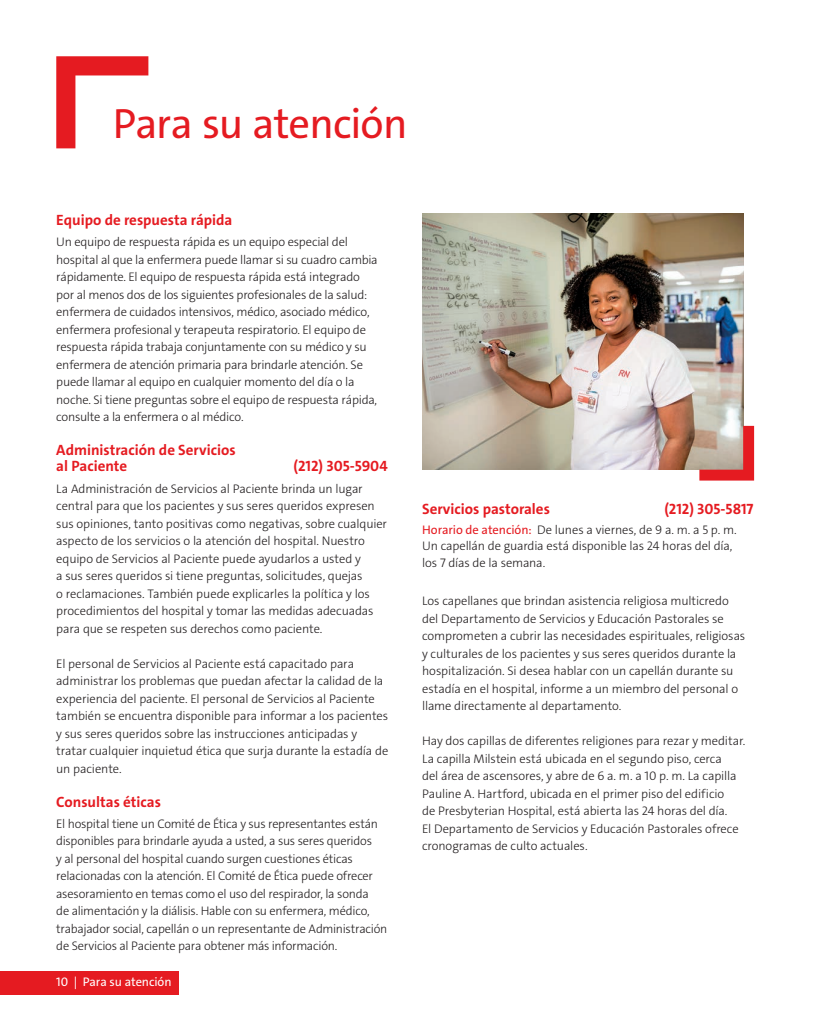
<style>
.page{position:relative;width:833px;height:1013px;background:#fff}
.page>*{position:absolute;margin:0;border:0;box-sizing:border-box;transform-origin:0 0}
.t1{font:42.5px "The Sans C4 s";letter-spacing:-.02em;color:#e51b21}
.t2{font:700 15px/16.2px "The Sans C4 s";color:#e51b21}
.t3{font:300 12.5px/17.5px "The Sans C4 s";letter-spacing:-.01em;color:#231f20}
.t4{font:12.5px "The Sans C4 s";letter-spacing:-.005em;color:#fff}
.s1{font-weight:400;color:#e51b21}
</style>
<div class="page">
<div style="left:0;top:971px;width:178px;height:23px;background:#e51b21"></div>
<svg style="left:56px;top:56px;width:92px;height:92px"></svg>
<img style="left:422px;top:214px;width:321px;height:255px">
<svg style="left:699px;top:426px;width:55px;height:54px;background:#cf817a"></svg>
<h1 class="t1" style="left:113px;top:97px;width:296px">Para su atención</h1>
<p class="t2" style="left:56px;top:212px;width:178px">Equipo de respuesta rápida</p>
<p class="t3" style="left:56px;top:233px;width:323px">Un equipo de respuesta rápida es un equipo especial del hospital al que la enfermera puede llamar si su cuadro cambia rápidamente. El equipo de respuesta rápida está integrado por al menos dos de los siguientes profesionales de la salud: enfermera de cuidados intensivos, médico, asociado médico, enfermera profesional y terapeuta respiratorio. El equipo de respuesta rápida trabaja conjuntamente con su médico y su enfermera de atención primaria para brindarle atención. Se puede llamar al equipo en cualquier momento del día o la noche. Si tiene preguntas sobre el equipo de respuesta rápida, consulte a la enfermera o al médico.</p>
<p class="t2" style="left:56px;top:442px;width:181px">Administración de Servicios al Paciente</p>
<p class="t2" style="left:293px;top:458px;width:96px">(212) 305-5904</p>
<p class="t3" style="left:56px;top:480px;width:332px">La Administración de Servicios al Paciente brinda un lugar central para que los pacientes y sus seres queridos expresen sus opiniones, tanto positivas como negativas, sobre cualquier aspecto de los servicios o la atención del hospital. Nuestro equipo de Servicios al Paciente puede ayudarlos a usted y<br>a sus seres queridos si tiene preguntas, solicitudes, quejas<br>o reclamaciones. También puede explicarles la política y los procedimientos del hospital y tomar las medidas adecuadas para que se respeten sus derechos como paciente.</p>
<p class="t3" style="left:56px;top:655px;width:333px">El personal de Servicios al Paciente está capacitado para administrar los problemas que puedan afectar la calidad de la experiencia del paciente. El personal de Servicios al Paciente también se encuentra disponible para informar a los pacientes y sus seres queridos sobre las instrucciones anticipadas y tratar cualquier inquietud ética que surja durante la estadía de un paciente.</p>
<p class="t2" style="left:56px;top:793px;width:106px">Consultas éticas</p>
<p class="t3" style="left:56px;top:815px;width:332px">El hospital tiene un Comité de Ética y sus representantes están disponibles para brindarle ayuda a usted, a sus seres queridos<br>y al personal del hospital cuando surgen cuestiones éticas relacionadas con la atención. El Comité de Ética puede ofrecer asesoramiento en temas como el uso del respirador, la sonda<br>de alimentación y la diálisis. Hable con su enfermera, médico, trabajador social, capellán o un representante de Administración de Servicios al Paciente para obtener más información.</p>
<p class="t4" style="left:56px;top:973px;width:117px">10 | Para su atención</p>
<p class="t2" style="left:422px;top:501px;width:129px">Servicios pastorales</p>
<p class="t2" style="left:664px;top:501px;width:91px">(212) 305-5817</p>
<p class="t3" style="left:422px;top:522px;width:316px;line-height:16.2px"><span class="s1">Horario de atención:</span> De lunes a viernes, de 9 a. m. a 5 p. m.<br>Un capellán de guardia está disponible las 24 horas del día, los 7 días de la semana.</p>
<p class="t3" style="left:422px;top:592px;width:324px">Los capellanes que brindan asistencia religiosa multicredo del Departamento de Servicios y Educación Pastorales se comprometen a cubrir las necesidades espirituales, religiosas y culturales de los pacientes y sus seres queridos durante la hospitalización. Si desea hablar con un capellán durante su estadía en el hospital, informe a un miembro del personal o llame directamente al departamento.</p>
<p class="t3" style="left:422px;top:732px;width:325px">Hay dos capillas de diferentes religiones para rezar y meditar.<br>La capilla Milstein está ubicada en el segundo piso, cerca<br>del área de ascensores, y abre de 6 a. m. a 10 p. m. La capilla Pauline A. Hartford, ubicada en el primer piso del edificio<br>de Presbyterian Hospital, está abierta las 24 horas del día.<br>El Departamento de Servicios y Educación Pastorales ofrece cronogramas de culto actuales.</p>
</div>
